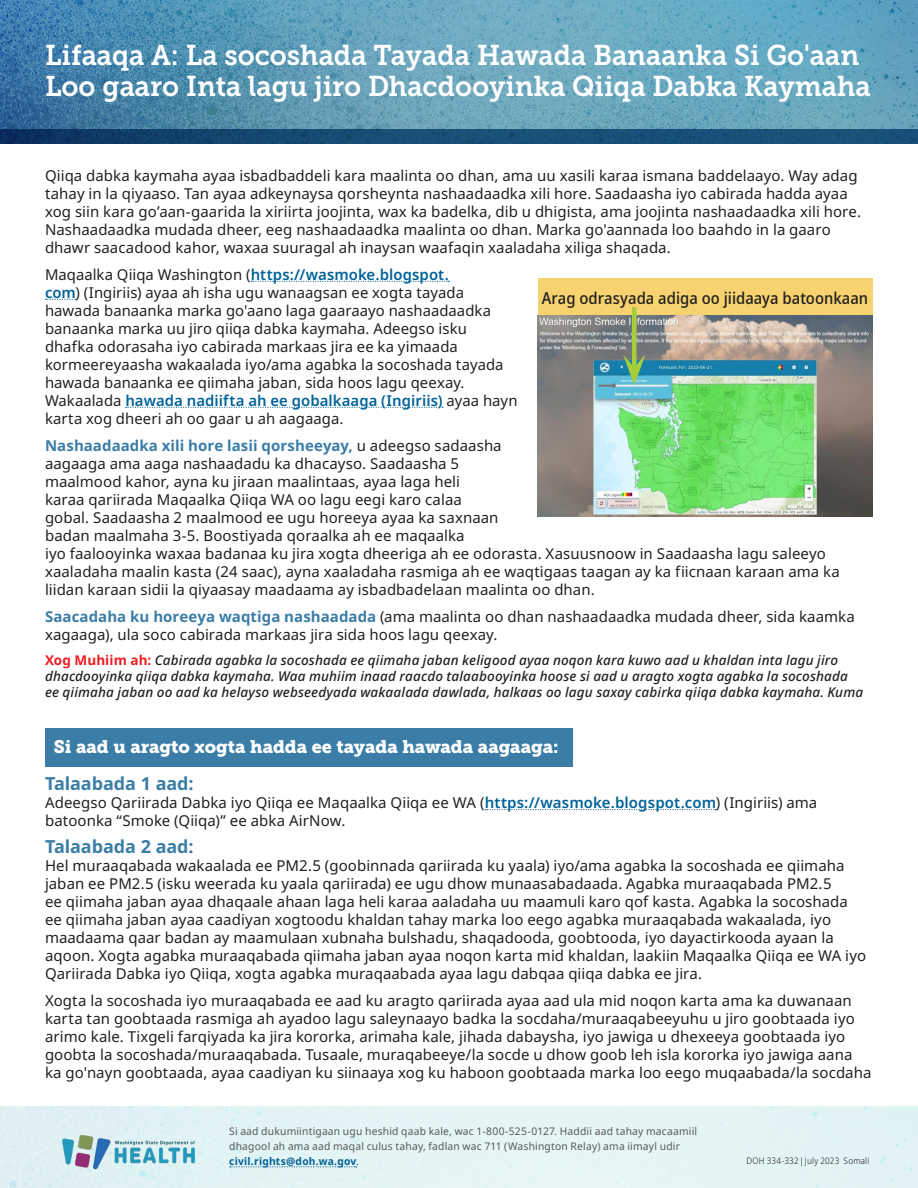
<style>
.page{position:relative;width:918px;height:1188px;background:#fff}
.page>*{position:absolute;margin:0;border:0;box-sizing:border-box;transform-origin:0 0}
.t1{font:28.5px/30.8px "Museo Slab 700";color:#fff;scale:.95 1}
.t2{font:18px "Museo Slab 900";letter-spacing:-.005em;color:#fff}
.t3{font:700 18px "Noto Sans";letter-spacing:-.005em;color:#3b7da6}
.t4{font:500 semi-condensed 16.5px "Noto Sans";color:#231f20}
.t5{font:15px/18px "Noto Sans";letter-spacing:.005em;color:#231f20}
.t6{font:italic 500 13.5px/16.2px "Noto Sans";letter-spacing:.01em;color:#231f20}
.t7{font:10.5px/15px "Noto Sans";letter-spacing:.02em;color:#57585a}
.t8{font:300 semi-condensed 9px "Noto Sans";letter-spacing:.025em;color:#231f20}
.s1{font-weight:600;color:#016298}
.s2{font-weight:700;color:#3b7da6}
.s3{font-weight:700;font-style:normal;color:#ee1d23}
.s4{font-weight:700;color:#016298}
.s5{font-family:"Avenir";font-weight:400;font-stretch:normal}
</style>
<div class="page">
<img style="left:0;top:0;width:918px;height:129px">
<svg style="left:0;top:129px;width:918px;height:15px;background:#154971"></svg>
<div style="left:0;top:1107px;width:918px;height:81px;background:#e4f4f5"></div>
<img style="left:59px;top:1131px;width:139px;height:41px">
<svg style="left:230px;top:1166px;width:127px;height:1px"></svg>
<svg style="left:251px;top:281px;width:198px;height:1px"></svg>
<svg style="left:46px;top:299px;width:30px;height:1px"></svg>
<svg style="left:126px;top:407px;width:317px;height:1px"></svg>
<svg style="left:485px;top:809px;width:231px;height:1px"></svg>
<div style="left:538px;top:278px;width:334px;height:44px;background:#f6d36e"></div>
<img style="left:538px;top:316px;width:335px;height:200px">
<div style="left:45px;top:728px;width:528px;height:38px;background:#3b7da6"></div>
<div style="left:632px;top:307px;width:5px;height:60px;background:#a6ce39"></div>
<svg style="left:623px;top:354px;width:22px;height:31px"></svg>
<h1 class="t1" style="left:45px;top:40px;width:871px">Lifaaqa A: La socoshada Tayada Hawada Banaanka Si Go'aan<br>Loo gaaro Inta lagu jiro Dhacdooyinka Qiiqa Dabka Kaymaha</h1>
<p class="t5" style="left:45px;top:167px;width:818px">Qiiqa dabka kaymaha ayaa isbadbaddeli kara maalinta oo dhan, ama uu xasili karaa ismana baddelaayo. Way adag tahay in la qiyaaso. Tan ayaa adkeynaysa qorsheynta nashaadaadka xili hore. Saadaasha iyo cabirada hadda ayaa xog siin kara go’aan-gaarida la xiriirta joojinta, wax ka badelka, dib u dhigista, ama joojinta nashaadaadka xili hore.<br>Nashaadaadka mudada dheer, eeg nashaadaadka maalinta oo dhan. Marka go'aannada loo baahdo in la gaaro dhawr saacadood kahor, waxaa suuragal ah inaysan waafaqin xaaladaha xiliga shaqada.</p>
<p class="t5" style="left:45px;top:266px;width:474px">Maqaalka Qiiqa Washington (<span class="s1">https://wasmoke.blogspot.<br>com</span>) (Ingiriis) ayaa ah isha ugu wanaagsan ee xogta tayada hawada banaanka marka go'aano laga gaaraayo nashaadaadka banaanka marka uu jiro qiiqa dabka kaymaha. Adeegso isku dhafka odorasaha iyo cabirada markaas jira ee ka yimaada kormeereyaasha wakaalada iyo/ama agabka la socoshada tayada hawada banaanka ee qiimaha jaban, sida hoos lagu qeexay.<br>Wakaalada <span class="s1">hawada nadiifta ah ee gobalkaaga (Ingiriis)</span> ayaa hayn karta xog dheeri ah oo gaar u ah aagaaga.</p>
<p class="t5" style="left:45px;top:437px;width:796px"><span class="s2">Nashaadaadka xili hore lasii qorsheeyay,</span> u adeegso sadaasha<br>aagaaga ama aaga nashaadadu ka dhacayso. Saadaasha 5<br>maalmood kahor, ayna ku jiraan maalintaas, ayaa laga heli<br>karaa qariirada Maqaalka Qiiqa WA oo lagu eegi karo calaa<br>gobal. Saadaasha 2 maalmood ee ugu horeeya ayaa ka saxnaan<br>badan maalmaha 3-5. Boostiyada qoraalka ah ee maqaalka<br>iyo faalooyinka waxaa badanaa ku jira xogta dheeriga ah ee odorasta. Xasuusnoow in Saadaasha lagu saleeyo xaaladaha maalin kasta (24 saac), ayna xaaladaha rasmiga ah ee waqtigaas taagan ay ka fiicnaan karaan ama ka liidan karaan sidii la qiyaasay maadaama ay isbadbadelaan maalinta oo dhan.</p>
<p class="t5" style="left:45px;top:608px;width:811px"><span class="s2">Saacadaha ku horeeya waqtiga nashaadada</span> (ama maalinta oo dhan nashaadaadka mudada dheer, sida kaamka xagaaga), ula soco cabirada markaas jira sida hoos lagu qeexay.</p>
<p class="t6" style="left:45px;top:652px;width:820px"><span class="s3">Xog Muhiim ah:</span> Cabirada agabka la socoshada ee qiimaha jaban keligood ayaa noqon kara kuwo aad u khaldan inta lagu jiro dhacdooyinka qiiqa dabka kaymaha. Waa muhiim inaad raacdo talaabooyinka hoose si aad u aragto xogta agabka la socoshada ee qiimaha jaban oo aad ka helayso webseedyada wakaalada dawlada, halkaas oo lagu saxay cabirka qiiqa dabka kaymaha. Kuma</p>
<p class="t4" style="left:542px;top:286px;width:328px">Arag odrasyada adiga oo jiidaaya batoonkaan</p>
<p class="t2" style="left:54px;top:736px;width:506px">Si aad u aragto xogta hadda ee tayada hawada aagaaga:</p>
<p class="t3" style="left:45px;top:773px;width:150px">Talaabada 1 aad:</p>
<p class="t5" style="left:45px;top:794px;width:774px">Adeegso Qariirada Dabka iyo Qiiqa ee Maqaalka Qiiqa ee WA (<span class="s1">https://wasmoke.blogspot.com</span>) (Ingiriis) ama batoonka “Smoke (Qiiqa)” ee abka AirNow.</p>
<p class="t3" style="left:45px;top:836px;width:150px">Talaabada 2 aad:</p>
<p class="t5" style="left:45px;top:857px;width:823px">Hel muraaqabada wakaalada ee PM2.5 (goobinnada qariirada ku yaala) iyo/ama agabka la socoshada ee qiimaha jaban ee PM2.5 (isku weerada ku yaala qariirada) ee ugu dhow munaasabadaada. Agabka muraaqabada PM2.5<br>ee qiimaha jaban ayaa dhaqaale ahaan laga heli karaa aaladaha uu maamuli karo qof kasta. Agabka la socoshada ee qiimaha jaban ayaa caadiyan xogtoodu khaldan tahay marka loo eego agabka muraaqabada wakaalada, iyo maadaama qaar badan ay maamulaan xubnaha bulshadu, shaqadooda, goobtooda, iyo dayactirkooda ayaan la aqoon. Xogta agabka muraaqabada qiimaha jaban ayaa noqon karta mid khaldan, laakiin Maqaalka Qiiqa ee WA iyo Qariirada Dabka iyo Qiiqa, xogta agabka muraqaabada ayaa lagu dabqaa qiiqa dabka ee jira.</p>
<p class="t5" style="left:45px;top:992px;width:828px">Xogta la socoshada iyo muraaqabada ee aad ku aragto qariirada ayaa aad ula mid noqon karta ama ka duwanaan karta tan goobtaada rasmiga ah ayadoo lagu saleynaayo badka la socdaha/muraaqabeeyuhu u jiro goobtaada iyo arimo kale. Tixgeli farqiyada ka jira kororka, arimaha kale, jihada dabaysha, iyo jawiga u dhexeeya goobtaada iyo goobta la socoshada/muraaqabada. Tusaale, muraqabeeye/la socde u dhow goob leh isla kororka iyo jawiga aana ka go'nayn goobtaada, ayaa caadiyan ku siinaaya xog ku haboon goobtaada marka loo eego muqaabada/la socdaha</p>
<p class="t7" style="left:229px;top:1124px;width:470px">Si aad dukumiintigaan ugu heshid qaab kale, wac 1-800-525-0127. Haddii aad tahay macaamiil dhagool ah ama aad maqal culus tahay, fadlan wac 711 (Washington Relay) ama iimayl udir <span class="s4">civil.rights@doh.wa.gov</span>.</p>
<p class="t8" style="left:746px;top:1154px;width:124px">DOH 334-332 <span class="s5">|</span> July 2023 Somali</p>
</div>
